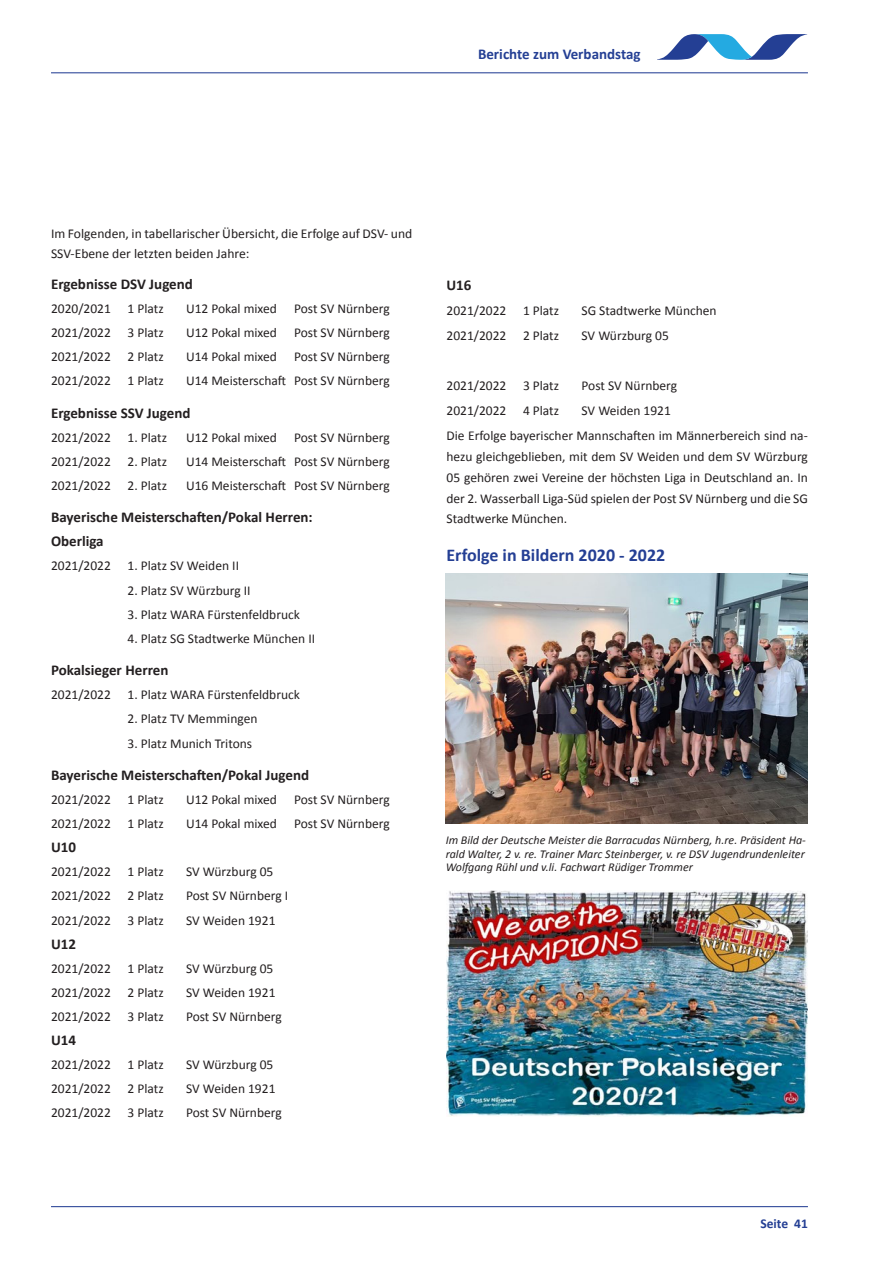
<style>
.page{position:relative;width:893px;height:1263px;background:#fff}
.page>*{position:absolute;margin:0;border:0;box-sizing:border-box;transform-origin:0 0}
.t1{font:700 18px "Calibri";color:#243f94}
.t2{font:700 15px/24px "Calibri";color:#231f20}
.t3{font:700 15px "Calibri";color:#243f94}
.t4{font:13.5px/20.9px "Calibri";color:#231f20}
.t5{font:700 13.5px "Calibri";color:#243f94}
.t6{font:italic 12px/13.5px "Calibri";color:#231f20;text-align:justify}
</style>
<div class="page">
<svg style="left:657px;top:34px;width:150px;height:26px"></svg>
<hr style="left:51px;top:1206px;width:757px;height:1px;background:#243f94">
<hr style="left:51px;top:72px;width:757px;height:1px;background:#243f94">
<img style="left:446px;top:890px;width:362px;height:226px">
<img style="left:446px;top:573px;width:361px;height:251px">
<p class="t3" style="left:478px;top:45px;width:164px">Berichte zum Verbandstag</p>
<p class="t4" style="left:51px;top:224px;width:363px;line-height:19.8px">Im Folgenden, in tabellarischer Übersicht, die Erfolge auf DSV- und<br>SSV-Ebene der letzten beiden Jahre:</p>
<p class="t2" style="left:51px;top:272px;width:143px">Ergebnisse DSV Jugend</p>
<p class="t4" style="left:51px;top:298px;width:114px">2020/2021 1 Platz</p>
<p class="t4" style="left:186px;top:298px;width:92px">U12 Pokal mixed</p>
<p class="t4" style="left:294px;top:298px;width:97px">Post SV Nürnberg</p>
<p class="t4" style="left:51px;top:322px;width:114px">2021/2022 3 Platz</p>
<p class="t4" style="left:186px;top:322px;width:92px">U12 Pokal mixed</p>
<p class="t4" style="left:294px;top:322px;width:97px">Post SV Nürnberg</p>
<p class="t4" style="left:51px;top:346px;width:114px">2021/2022 2 Platz</p>
<p class="t4" style="left:186px;top:346px;width:92px">U14 Pokal mixed</p>
<p class="t4" style="left:294px;top:346px;width:97px">Post SV Nürnberg</p>
<p class="t4" style="left:51px;top:370px;width:114px">2021/2022 1 Platz</p>
<p class="t4" style="left:186px;top:370px;width:205px">U14 Meisterschaft Post SV Nürnberg</p>
<p class="t2" style="left:51px;top:400px;width:141px">Ergebnisse SSV Jugend</p>
<p class="t4" style="left:51px;top:427px;width:118px">2021/2022 1. Platz</p>
<p class="t4" style="left:186px;top:427px;width:92px">U12 Pokal mixed</p>
<p class="t4" style="left:294px;top:427px;width:97px">Post SV Nürnberg</p>
<p class="t4" style="left:51px;top:451px;width:118px">2021/2022 2. Platz</p>
<p class="t4" style="left:186px;top:451px;width:205px">U14 Meisterschaft Post SV Nürnberg</p>
<p class="t4" style="left:51px;top:475px;width:118px">2021/2022 2. Platz</p>
<p class="t4" style="left:186px;top:475px;width:205px">U16 Meisterschaft Post SV Nürnberg</p>
<p class="t2" style="left:51px;top:505px;width:263px">Bayerische Meisterschaften/Pokal Herren:<br>Oberliga</p>
<p class="t4" style="left:51px;top:556px;width:190px">2021/2022 1. Platz SV Weiden II</p>
<p class="t4" style="left:128px;top:580px;width:125px">2. Platz SV Würzburg II</p>
<p class="t4" style="left:128px;top:604px;width:174px">3. Platz WARA Fürstenfeldbruck</p>
<p class="t4" style="left:128px;top:628px;width:189px">4. Platz SG Stadtwerke München II</p>
<p class="t2" style="left:51px;top:658px;width:119px">Pokalsieger Herren</p>
<p class="t4" style="left:51px;top:684px;width:250px">2021/2022 1. Platz WARA Fürstenfeldbruck</p>
<p class="t4" style="left:128px;top:708px;width:131px">2. Platz TV Memmingen</p>
<p class="t4" style="left:128px;top:733px;width:126px">3. Platz Munich Tritons</p>
<p class="t2" style="left:51px;top:763px;width:260px">Bayerische Meisterschaften/Pokal Jugend</p>
<p class="t4" style="left:51px;top:789px;width:114px">2021/2022 1 Platz</p>
<p class="t4" style="left:186px;top:789px;width:92px">U12 Pokal mixed</p>
<p class="t4" style="left:294px;top:789px;width:97px">Post SV Nürnberg</p>
<p class="t4" style="left:51px;top:813px;width:114px">2021/2022 1 Platz</p>
<p class="t4" style="left:186px;top:813px;width:92px">U14 Pokal mixed</p>
<p class="t4" style="left:294px;top:813px;width:97px">Post SV Nürnberg</p>
<p class="t2" style="left:51px;top:835px;width:27px">U10</p>
<p class="t4" style="left:51px;top:861px;width:114px">2021/2022 1 Platz</p>
<p class="t4" style="left:186px;top:861px;width:89px">SV Würzburg 05</p>
<p class="t4" style="left:51px;top:885px;width:114px">2021/2022 2 Platz</p>
<p class="t4" style="left:186px;top:885px;width:104px">Post SV Nürnberg I</p>
<p class="t4" style="left:51px;top:910px;width:114px">2021/2022 3 Platz</p>
<p class="t4" style="left:186px;top:910px;width:91px">SV Weiden 1921</p>
<p class="t2" style="left:51px;top:931px;width:27px">U12</p>
<p class="t4" style="left:51px;top:958px;width:114px">2021/2022 1 Platz</p>
<p class="t4" style="left:186px;top:958px;width:89px">SV Würzburg 05</p>
<p class="t4" style="left:51px;top:982px;width:114px">2021/2022 2 Platz</p>
<p class="t4" style="left:186px;top:982px;width:91px">SV Weiden 1921</p>
<p class="t4" style="left:51px;top:1006px;width:114px">2021/2022 3 Platz</p>
<p class="t4" style="left:186px;top:1006px;width:97px">Post SV Nürnberg</p>
<p class="t2" style="left:51px;top:1028px;width:27px">U14</p>
<p class="t4" style="left:51px;top:1054px;width:114px">2021/2022 1 Platz</p>
<p class="t4" style="left:186px;top:1054px;width:89px">SV Würzburg 05</p>
<p class="t4" style="left:51px;top:1078px;width:114px">2021/2022 2 Platz</p>
<p class="t4" style="left:186px;top:1078px;width:91px">SV Weiden 1921</p>
<p class="t4" style="left:51px;top:1102px;width:114px">2021/2022 3 Platz</p>
<p class="t4" style="left:186px;top:1102px;width:97px">Post SV Nürnberg</p>
<p class="t2" style="left:446px;top:273px;width:27px">U16</p>
<p class="t4" style="left:446px;top:300px;width:114px">2021/2022 1 Platz</p>
<p class="t4" style="left:581px;top:300px;width:137px">SG Stadtwerke München</p>
<p class="t4" style="left:446px;top:325px;width:114px">2021/2022 2 Platz</p>
<p class="t4" style="left:581px;top:325px;width:89px">SV Würzburg 05</p>
<p class="t4" style="left:446px;top:375px;width:114px">2021/2022 3 Platz</p>
<p class="t4" style="left:581px;top:375px;width:97px">Post SV Nürnberg</p>
<p class="t4" style="left:446px;top:400px;width:114px">2021/2022 4 Platz</p>
<p class="t4" style="left:446px;top:398px;width:363px;line-height:25px;text-align:center">SV Weiden 1921<br>Die Erfolge bayerischer Mannschaften im Männerbereich sind na-</p>
<p class="t4" style="left:446px;top:446px;width:363px;text-align:justify">hezu gleichgeblieben, mit dem SV Weiden und dem SV Würzburg 05 gehören zwei Vereine der höchsten Liga in Deutschland an. In der 2. Wasserball Liga-Süd spielen der Post SV Nürnberg und die SG Stadtwerke München.</p>
<h1 class="t1" style="left:446px;top:544px;width:220px">Erfolge in Bildern 2020 - 2022</h1>
<p class="t6" style="left:446px;top:833px;width:362px">Im Bild der Deutsche Meister die Barracudas Nürnberg, h.re. Präsident Ha&shy;rald Walter, 2 v. re. Trainer Marc Steinberger, v. re DSV Jugendrundenleiter Wolfgang Rühl und v.li. Fachwart Rüdiger Trommer</p>
<p class="t5" style="left:760px;top:1215px;width:49px">Seite 41</p>
</div>
